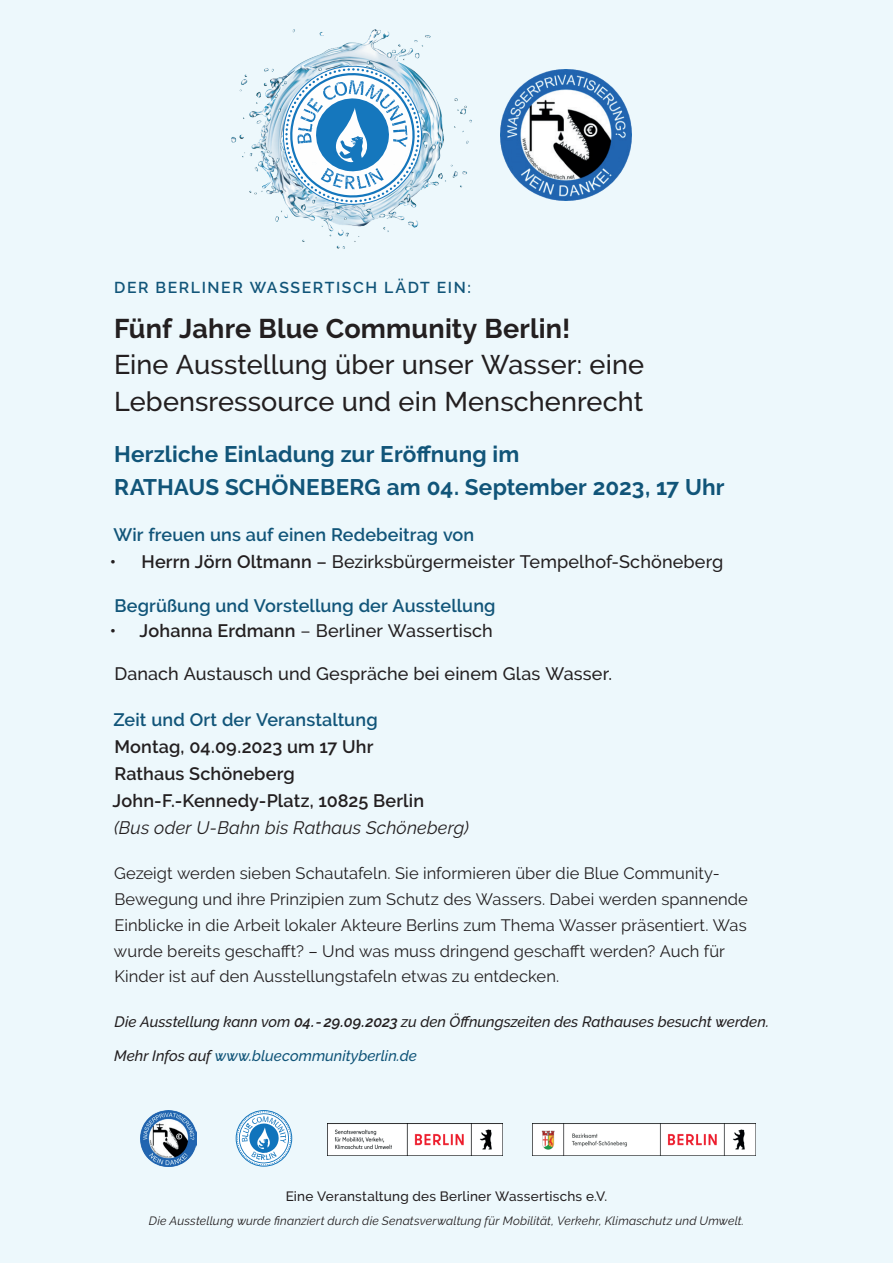
<style>
.page{position:relative;width:893px;height:1263px;background:#edf8fc}
.page>*{position:absolute;margin:0;border:0;box-sizing:border-box;transform-origin:0 0}
.t1{font:500 27px/36.8px "Raleway";letter-spacing:.005em;color:#231f20}
.t2{font:700 27px "Raleway";letter-spacing:.005em;color:#231f20}
.t3{font:700 22.5px/33px "Raleway";letter-spacing:.01em;color:#115579}
.t4{font:500 18px "Raleway";letter-spacing:.01em;color:#231f20}
.t5{font:600 18px "Raleway";letter-spacing:.01em;color:#115579}
.t6{font:600 18px/27px "Raleway";letter-spacing:.01em;color:#231f20}
.t7{font:italic 18px "Raleway";letter-spacing:.01em;color:#231f20}
.t8{font:16.5px/25.7px "Raleway";letter-spacing:.005em;color:#231f20}
.t9{font:600 15.75px "Raleway";letter-spacing:.1em;color:#115579}
.t10{font:italic 500 15px "Raleway";color:#231f20}
.t11{font:italic 500 15px "Raleway";color:#115579}
.t12{font:500 13.5px "Raleway";letter-spacing:.02em;color:#231f20}
.t13{font:italic 12px "Raleway";letter-spacing:.015em;color:#231f20}
.s1{font-weight:600}
.s2{font-weight:400}
.s3{color:#231f20}
</style>
<div class="page">
<img style="left:232px;top:29px;width:240px;height:220px">
<svg style="left:285px;top:68px;width:134px;height:134px;background:#a3c8e3"></svg>
<img style="left:501px;top:70px;width:130px;height:131px">
<svg style="left:237px;top:1111px;width:54px;height:54px"></svg>
<div style="left:236px;top:1110px;width:56px;height:56px;border:1px solid #1074bc;border-radius:50%"></div>
<img style="left:328px;top:1124px;width:174px;height:31px">
<img style="left:140px;top:1110px;width:57px;height:56px">
<img style="left:533px;top:1124px;width:222px;height:31px">
<p class="t9" style="left:114px;top:279px;width:358px">DER BERLINER WASSERTISCH LÄDT EIN:</p>
<h1 class="t2" style="left:114px;top:313px;width:458px">Fünf Jahre Blue Community Berlin!</h1>
<h1 class="t1" style="left:114px;top:346px;width:531px">Eine Ausstellung über unser Wasser: eine<br>Lebensressource und ein Menschenrecht</h1>
<h2 class="t3" style="left:114px;top:437px;width:612px">Herzliche Einladung zur Eröffnung im<br>RATHAUS SCHÖNEBERG am 04. September 2023, 17 Uhr</h2>
<p class="t5" style="left:113px;top:524px;width:362px">Wir freuen uns auf einen Redebeitrag von</p>
<p class="t4" style="left:110px;top:551px;width:615px"><span class="s1">• Herrn Jörn Oltmann</span> – Bezirksbürgermeister Tempelhof-Schöneberg</p>
<p class="t5" style="left:114px;top:595px;width:383px">Begrüßung und Vorstellung der Ausstellung</p>
<p class="t4" style="left:110px;top:621px;width:384px"><span class="s1">• Johanna Erdmann</span> <span class="s2">–</span> Berliner Wassertisch</p>
<p class="t4" style="left:114px;top:663px;width:499px">Danach Austausch und Gespräche bei einem Glas Wasser.</p>
<p class="t5" style="left:113px;top:709px;width:266px">Zeit und Ort der Veranstaltung</p>
<p class="t6" style="left:113px;top:733px;width:313px">Montag, 04.09.2023 um 17 Uhr<br>Rathaus Schöneberg<br>John-F.-Kennedy-Platz, 10825 Berlin</p>
<p class="t7" style="left:114px;top:817px;width:356px">(Bus oder U-Bahn bis Rathaus Schöneberg)</p>
<p class="t8" style="left:114px;top:861px;width:635px">Gezeigt werden sieben Schautafeln. Sie informieren über die Blue Community-Bewegung und ihre Prinzipien zum Schutz des Wassers. Dabei werden spannende Einblicke in die Arbeit lokaler Akteure Berlins zum Thema Wasser präsentiert. Was wurde bereits geschafft? – Und was muss dringend geschafft werden? Auch für Kinder ist auf den Ausstellungstafeln etwas zu entdecken.</p>
<p class="t10" style="left:115px;top:1013px;width:656px">Die Ausstellung kann vom <span class="s1">04. - 29.09.2023</span> zu den Öffnungszeiten des Rathauses besucht werden.</p>
<p class="t11" style="left:114px;top:1047px;width:304px"><span class="s3">Mehr Infos auf</span> www.bluecommunityberlin.de</p>
<p class="t12" style="left:286px;top:1189px;width:323px">Eine Veranstaltung des Berliner Wassertischs e.V.</p>
<p class="t13" style="left:149px;top:1214px;width:597px">Die Ausstellung wurde finanziert durch die Senatsverwaltung für Mobilität, Verkehr, Klimaschutz und Umwelt.</p>
</div>
